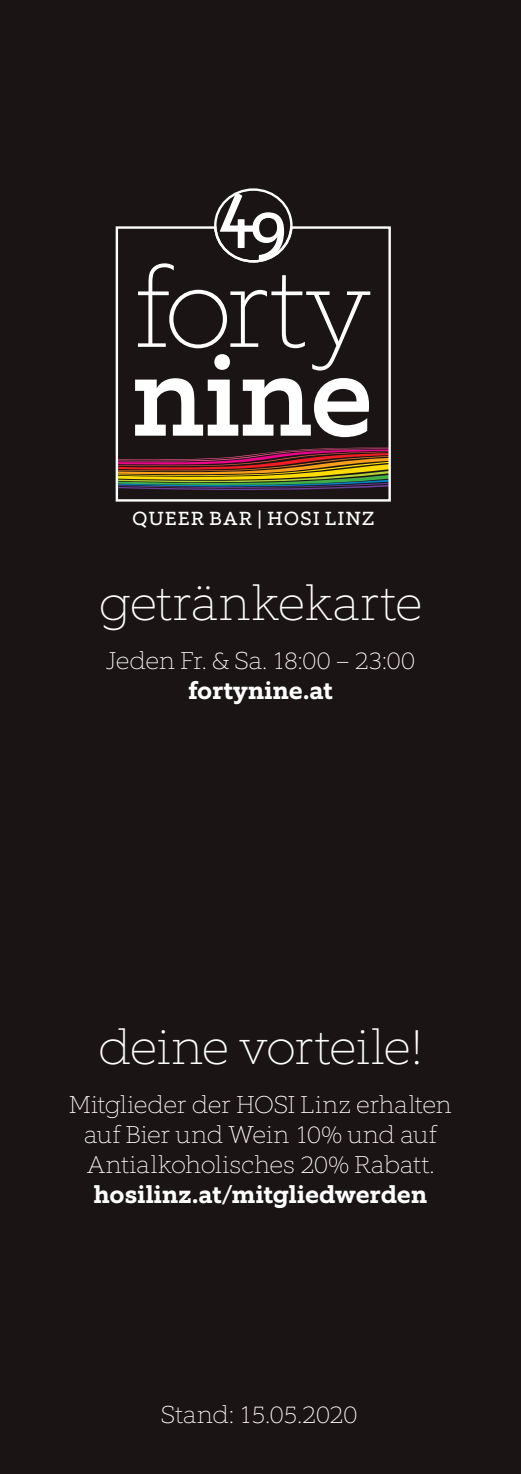
<style>
.page{position:relative;width:521px;height:1474px;background:#fff}
.page>*{position:absolute;margin:0;border:0;box-sizing:border-box;transform-origin:0 0}
.t1{font:100 112.7px "Equip Slab";letter-spacing:-.025em;color:#fff}
.t2{font:500 112.7px "Equip Slab";color:#fff}
.getränke_titel{font:100 49px "Equip Slab";letter-spacing:-.02em;color:#fff}
.getränke_titel-2{font:100 49px "Equip Slab";color:#fff}
.getränke_titel-3{font:100 24.5px/29.8px "Equip Slab";color:#fff;text-align:center}
.getränke_trennung{font:100 24.5px/29.8px "Equip Slab";color:#fff;text-align:center}
.getränke_trennung-2{font:700 24.5px "Equip Slab";color:#fff}
.t3{font:19.07px "Equip Slab";letter-spacing:.075em;color:#fff}
.s1{font-weight:700}
</style>
<div class="page">
<div style="left:0;top:0;width:521px;height:1473px;background:#1a1415"></div>
<svg style="left:220px;top:193px;width:64px;height:32px"></svg>
<svg style="left:115px;top:225px;width:276px;height:277px"></svg>
<div style="left:214px;top:188px;width:79px;height:74px;border:2px solid #fff;border-radius:50%"></div>
<p class="t1" style="left:135px;top:236px;width:237px">forty</p>
<p class="t2" style="left:132px;top:325px;width:243px">nine</p>
<p class="t3" style="left:132px;top:506px;width:244px">QUEER BAR | HOSI LINZ</p>
<p class="getränke_titel-2" style="left:99px;top:571px;width:325px">getränkekarte</p>
<p class="getränke_trennung" style="left:106px;top:645px;width:311px">Jeden Fr. &amp; Sa. 18:00 – 23:00 <span class="s1">fortynine.at</span></p>
<p class="getränke_titel" style="left:98px;top:1015px;width:326px">deine vorteile!</p>
<p class="getränke_titel-3" style="left:69px;top:1089px;width:384px">Mitglieder der HOSI Linz erhalten auf Bier und Wein 10% und auf<br>Antialkoholisches 20% Rabatt.</p>
<p class="getränke_trennung-2" style="left:94px;top:1178px;width:335px">hosilinz.at/mitgliedwerden</p>
<p class="getränke_trennung" style="left:161px;top:1399px;width:198px">Stand: 15.05.2020</p>
</div>
